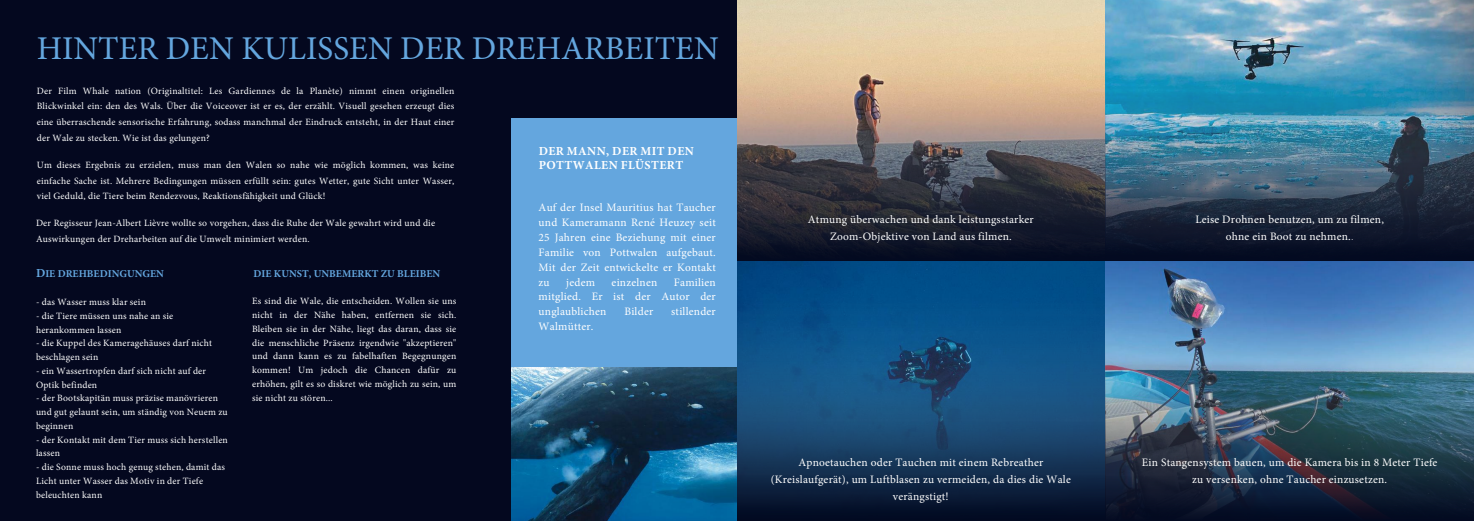
<style>
.page{position:relative;width:1474px;height:521px;background:#fff}
.page>*{position:absolute;margin:0;border:0;box-sizing:border-box;transform-origin:0 0}
.t1{font:33.25px "Minion Pro";color:#64a6de}
.t2{font:700 12.25px/13.3px "Minion Pro";letter-spacing:.035em;color:#fff}
.t3{font:11.38px/14.9px "Minion Pro";letter-spacing:.02em;color:#fff;text-align:center}
.t4{font:700 10.5px "Minion Pro";color:#64a6de}
.t5{font:9.62px/13.7px "Minion Pro";letter-spacing:.02em;color:#fff}
.s1{font-size:12.25px}
.s2{font-family:"Manrope";font-weight:200;font-size:10.5px}
</style>
<div class="page">
<div style="left:0;top:0;width:1473px;height:521px;background:#04081f"></div>
<img style="left:737px;top:0;width:736px;height:515px">
<div style="left:511px;top:118px;width:226px;height:403px;background:#64a6de"></div>
<img style="left:511px;top:367px;width:226px;height:154px">
<h1 class="t1" style="left:37px;top:26px;width:683px">HINTER DEN KULISSEN DER DREHARBEITEN</h1>
<p class="t5" style="left:37px;top:83px;width:419px;line-height:15.8px;text-align:justify">Der Film Whale nation (Originaltitel: Les Gardiennes de la Planète) nimmt einen originellen Blickwinkel ein: den des Wals. Über die Voiceover ist er es, der erzählt. Visuell gesehen erzeugt dies eine überraschende sensorische Erfahrung, sodass manchmal der Eindruck entsteht, in der Haut einer der Wale zu stecken. Wie ist das gelungen?</p>
<p class="t5" style="left:37px;top:157px;width:419px;line-height:15.8px;text-align:justify">Um dieses Ergebnis zu erzielen, muss man den Walen so nahe wie möglich kommen, was keine einfache Sache ist. Mehrere Bedingungen müssen erfüllt sein: gutes Wetter, gute Sicht unter Wasser, viel Geduld, die Tiere beim Rendezvous, Reaktionsfähigkeit und Glück!</p>
<p class="t5" style="left:36px;top:215px;width:400px;line-height:15.8px">Der Regisseur Jean-Albert Lièvre wollte so vorgehen, dass die Ruhe der Wale gewahrt wird und die<br>Auswirkungen der Dreharbeiten auf die Umwelt minimiert werden.</p>
<p class="t4" style="left:36px;top:267px;width:129px"><span class="s1">D</span>IE DREHBEDINGUNGEN</p>
<p class="t5" style="left:36px;top:295px;width:111px">- das Wasser muss klar sein</p>
<p class="t5" style="left:36px;top:309px;width:139px">- die Tiere müssen uns nahe an sie herankommen lassen</p>
<p class="t5" style="left:36px;top:336px;width:178px">- die Kuppel des Kameragehäuses darf nicht beschlagen sein</p>
<p class="t5" style="left:36px;top:364px;width:172px">- ein Wassertropfen darf sich nicht auf der<br>Optik befinden</p>
<p class="t5" style="left:36px;top:391px;width:193px">- der Bootskapitän muss präzise manövrieren und gut gelaunt sein, um ständig von Neuem zu beginnen</p>
<p class="t5" style="left:36px;top:433px;width:193px">- der Kontakt mit dem Tier muss sich herstellen lassen</p>
<p class="t5" style="left:36px;top:460px;width:190px">- die Sonne muss hoch genug stehen, damit das<br>Licht unter Wasser das Motiv in der Tiefe beleuchten kann</p>
<p class="t2" style="left:538px;top:145px;width:157px">DER MANN, DER MIT DEN<br>POTTWALEN FLÜSTERT</p>
<p class="t3" style="left:538px;top:200px;width:179px;text-align:justify">Auf der Insel Mauritius hat Taucher und Kameramann René Heuzey seit 25 Jahren eine Beziehung mit einer Familie von Pottwalen aufgebaut.<br>Mit der Zeit entwickelte er Kontakt zu</p>
<p class="t4" style="left:254px;top:266px;width:188px">DIE KUNST, UNBEMERKT ZU BLEIBEN</p>
<p class="t5" style="left:252px;top:294px;width:206px;text-align:justify">Es sind die Wale, die entscheiden. Wollen sie uns nicht in der Nähe haben, entfernen sie sich.<br>Bleiben sie in der Nähe, liegt das daran, dass sie die menschliche Präsenz irgendwie "akzeptieren" und dann kann es zu fabelhaften Begegnungen kommen! Um jedoch die Chancen dafür zu erhöhen, gilt es so diskret wie möglich zu sein, um sie nicht zu stören...</p>
<p class="t3" style="left:538px;top:274px;width:179px;text-align:justify;text-indent:135px">Familien mitglied. Er ist der Autor der unglaublichen</p>
<p class="t3" style="left:566px;top:274px;width:30px">jedem</p>
<p class="t3" style="left:611px;top:274px;width:47px">einzelnen</p>
<p class="t3" style="left:624px;top:304px;width:30px">Bilder</p>
<p class="t3" style="left:671px;top:304px;width:46px">stillender</p>
<p class="t3" style="left:538px;top:319px;width:56px">Walmütter.</p>
<p class="t3" style="left:808px;top:211px;width:227px;line-height:17.1px">Atmung überwachen und dank leistungsstarker<br>Zoom-Objektive von Land aus filmen.</p>
<p class="t3" style="left:1195px;top:211px;width:190px;line-height:17px">Leise Drohnen benutzen, um zu filmen, ohne ein Boot zu nehmen.<span class="s2">.</span></p>
<p class="t3" style="left:770px;top:454px;width:301px;line-height:17.1px">Apnoetauchen oder Tauchen mit einem Rebreather (Kreislaufgerät), um Luftblasen zu vermeiden, da dies die Wale verängstigt!</p>
<p class="t3" style="left:1141px;top:454px;width:297px;line-height:17.1px">Ein Stangensystem bauen, um die Kamera bis in 8 Meter Tiefe zu versenken, ohne Taucher einzusetzen.</p>
</div>
